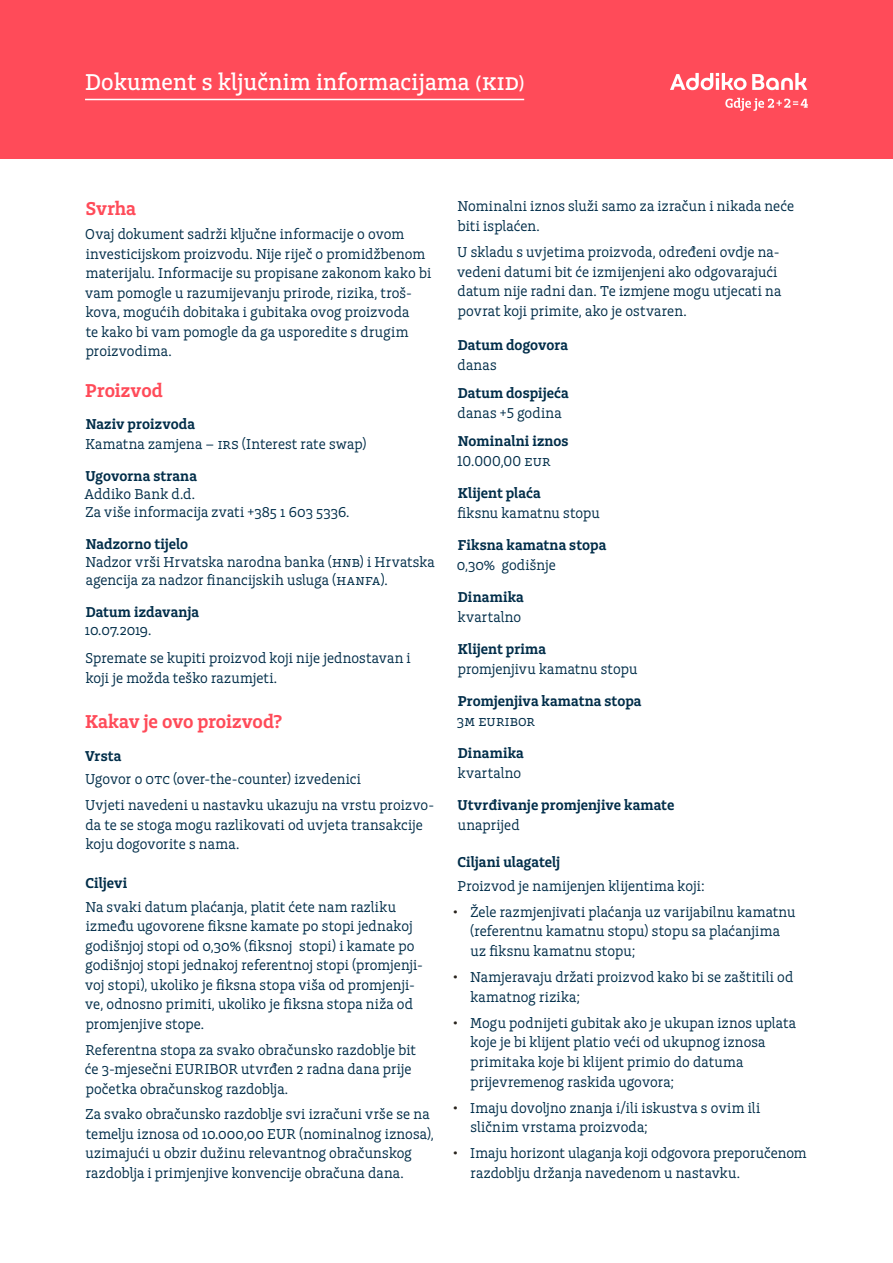
<style>
.page{position:relative;width:893px;height:1263px;background:#fff}
.page>*{position:absolute;margin:0;border:0;box-sizing:border-box;transform-origin:0 0}
.t1{font:500 24px "Charlie Pro";letter-spacing:.01em;color:#fff}
.t2{font:19.5px "Charlie Pro Sm Bld";color:#ff4b59}
.t3{font:15px/19.5px "Charlie Pro";letter-spacing:.01em;color:#002d49}
.t4{font:15px "Charlie Pro Sm Bld";letter-spacing:.005em;color:#002d49}
.s1{color:#28231d}
</style>
<div class="page">
<div style="left:0;top:0;width:893px;height:159px;background:#ff4b59"></div>
<svg style="left:670px;top:73px;width:137px;height:17px"></svg>
<svg style="left:725px;top:98px;width:83px;height:13px"></svg>
<hr style="left:85px;top:99px;width:439px;height:1px;background:#fff">
<h1 class="t1" style="left:85px;top:65px;width:441px">Dokument s ključnim informacijama (KID₎</h1>
<h2 class="t2" style="left:86px;top:195px;width:52px">Svrha</h2>
<p class="t3" style="left:85px;top:223px;width:348px">Ovaj dokument sadrži ključne informacije o ovom investicijskom proizvodu. Nije riječ o promidžbenom materijalu. Informacije su propisane zakonom kako bi vam pomogle u razumijevanju prirode, rizika, troš&shy;kova, mogućih dobitaka i gubitaka ovog proizvoda<br>te kako bi vam pomogle da ga usporedite s drugim proizvodima.</p>
<h2 class="t2" style="left:85px;top:376px;width:79px">Proizvod</h2>
<p class="t4" style="left:86px;top:413px;width:111px">Naziv proizvoda</p>
<p class="t3" style="left:85px;top:433px;width:283px">Kamatna zamjena – IRS (Interest rate swap)</p>
<p class="t4" style="left:86px;top:465px;width:113px">Ugovorna strana</p>
<p class="t3" style="left:85px;top:484px;width:266px;line-height:18px">Addiko Bank d.d.<br>Za više informacija zvati +385 1 603 5336.</p>
<p class="t4" style="left:86px;top:533px;width:104px">Nadzorno tijelo</p>
<p class="t3" style="left:85px;top:552px;width:351px;line-height:18px">Nadzor vrši Hrvatska narodna banka (HNB) i Hrvatska agencija za nadzor financijskih usluga (HANFA).</p>
<p class="t4" style="left:86px;top:601px;width:115px">Datum izdavanja</p>
<p class="t3" style="left:85px;top:615px;width:327px;line-height:28px">10.07.2019.<br>Spremate se kupiti proizvod koji nije jednostavan i</p>
<p class="t3" style="left:86px;top:667px;width:193px">koji je možda teško razumjeti.</p>
<h2 class="t2" style="left:85px;top:708px;width:199px">Kakav je ovo proizvod?</h2>
<p class="t4" style="left:85px;top:745px;width:38px">Vrsta</p>
<p class="t3" style="left:85px;top:765px;width:351px;line-height:25.8px">Ugovor o OTC (over-the-counter) izvedenici<br>Uvjeti navedeni u nastavku ukazuju na vrstu proizvo-</p>
<p class="t3" style="left:86px;top:814px;width:339px">da te se stoga mogu razlikovati od uvjeta transakcije koju dogovorite s nama.</p>
<p class="t4" style="left:85px;top:872px;width:43px">Ciljevi</p>
<p class="t3" style="left:85px;top:896px;width:339px">Na svaki datum plaćanja, platit ćete nam razliku između ugovorene fiksne kamate po stopi jednakoj godišnjoj stopi od 0,30% (fiksnoj stopi) i kamate po godišnjoj stopi jednakoj referentnoj stopi (promjenji&shy;voj stopi), ukoliko je fiksna stopa viša od promjenji&shy;ve, odnosno primiti, ukoliko je fiksna stopa niža od promjenjive stope.</p>
<p class="t3" style="left:85px;top:1039px;width:333px">Referentna stopa za svako obračunsko razdoblje bit će 3-mjesečni EURIBOR utvrđen 2 radna dana prije početka obračunskog razdoblja.</p>
<p class="t3" style="left:85px;top:1104px;width:350px">Za svako obračunsko razdoblje svi izračuni vrše se na temelju iznosa od 10.000,00 EUR (nominalnog iznosa), uzimajući u obzir dužinu relevantnog obračunskog razdoblja i primjenjive konvencije obračuna dana.</p>
<p class="t3" style="left:457px;top:195px;width:338px">Nominalni iznos služi samo za izračun i nikada neće biti isplaćen.</p>
<p class="t3" style="left:457px;top:241px;width:325px">U skladu s uvjetima proizvoda, određeni ovdje na&shy;vedeni datumi bit će izmijenjeni ako odgovarajući datum nije radni dan. Te izmjene mogu utjecati na povrat koji primite, ako je ostvaren.</p>
<p class="t4" style="left:458px;top:334px;width:112px">Datum dogovora</p>
<p class="t3" style="left:458px;top:354px;width:41px">danas</p>
<p class="t4" style="left:458px;top:382px;width:112px">Datum dospijeća</p>
<p class="t3" style="left:458px;top:402px;width:105px">danas +5 godina</p>
<p class="t4" style="left:458px;top:430px;width:112px">Nominalni iznos</p>
<p class="t3" style="left:457px;top:450px;width:95px">10.000,00 eur</p>
<p class="t4" style="left:458px;top:482px;width:85px">Klijent plaća</p>
<p class="t3" style="left:457px;top:502px;width:144px">fiksnu kamatnu stopu</p>
<p class="t4" style="left:458px;top:534px;width:150px">Fiksna kamatna stopa</p>
<p class="t3" style="left:457px;top:554px;width:101px">0,30% godišnje</p>
<p class="t4" style="left:458px;top:586px;width:68px">Dinamika</p>
<p class="t3" style="left:458px;top:606px;width:65px">kvartalno</p>
<p class="t4" style="left:458px;top:638px;width:90px">Klijent prima</p>
<p class="t3" style="left:458px;top:658px;width:181px">promjenjivu kamatnu stopu</p>
<p class="t4" style="left:458px;top:690px;width:185px">Promjenjiva kamatna stopa</p>
<p class="t3" style="left:457px;top:710px;width:80px">3M EURIBOR</p>
<p class="t4" style="left:458px;top:742px;width:68px">Dinamika</p>
<p class="t3" style="left:458px;top:762px;width:65px">kvartalno</p>
<p class="t4" style="left:458px;top:794px;width:218px">Utvrđivanje promjenjive kamate</p>
<p class="t3" style="left:458px;top:814px;width:63px">unaprijed</p>
<p class="t4" style="left:458px;top:851px;width:104px">Ciljani ulagatelj</p>
<p class="t3" style="left:457px;top:875px;width:249px">Proizvod je namijenjen klijentima koji:</p>
<p class="t3" style="left:470px;top:901px;width:327px;text-indent:-17px"><span class="s1">•</span> Žele razmjenjivati plaćanja uz varijabilnu kamatnu (referentnu kamatnu stopu) stopu sa plaćanjima uz fiksnu kamatnu stopu;</p>
<p class="t3" style="left:471px;top:966px;width:324px;text-indent:-18px"><span class="s1">•</span> Namjeravaju držati proizvod kako bi se zaštitili od kamatnog rizika;</p>
<p class="t3" style="left:470px;top:1012px;width:327px;text-indent:-18px"><span class="s1">•</span> Mogu podnijeti gubitak ako je ukupan iznos uplata koje je bi klijent platio veći od ukupnog iznosa primitaka koje bi klijent primio do datuma prijevremenog raskida ugovora;</p>
<p class="t3" style="left:471px;top:1097px;width:291px;text-indent:-18px"><span class="s1">•</span> Imaju dovoljno znanja i/ili iskustva s ovim ili sličnim vrstama proizvoda;</p>
<p class="t3" style="left:471px;top:1142px;width:338px;text-indent:-18px"><span class="s1">•</span> Imaju horizont ulaganja koji odgovora preporučenom razdoblju držanja navedenom u nastavku.</p>
</div>
